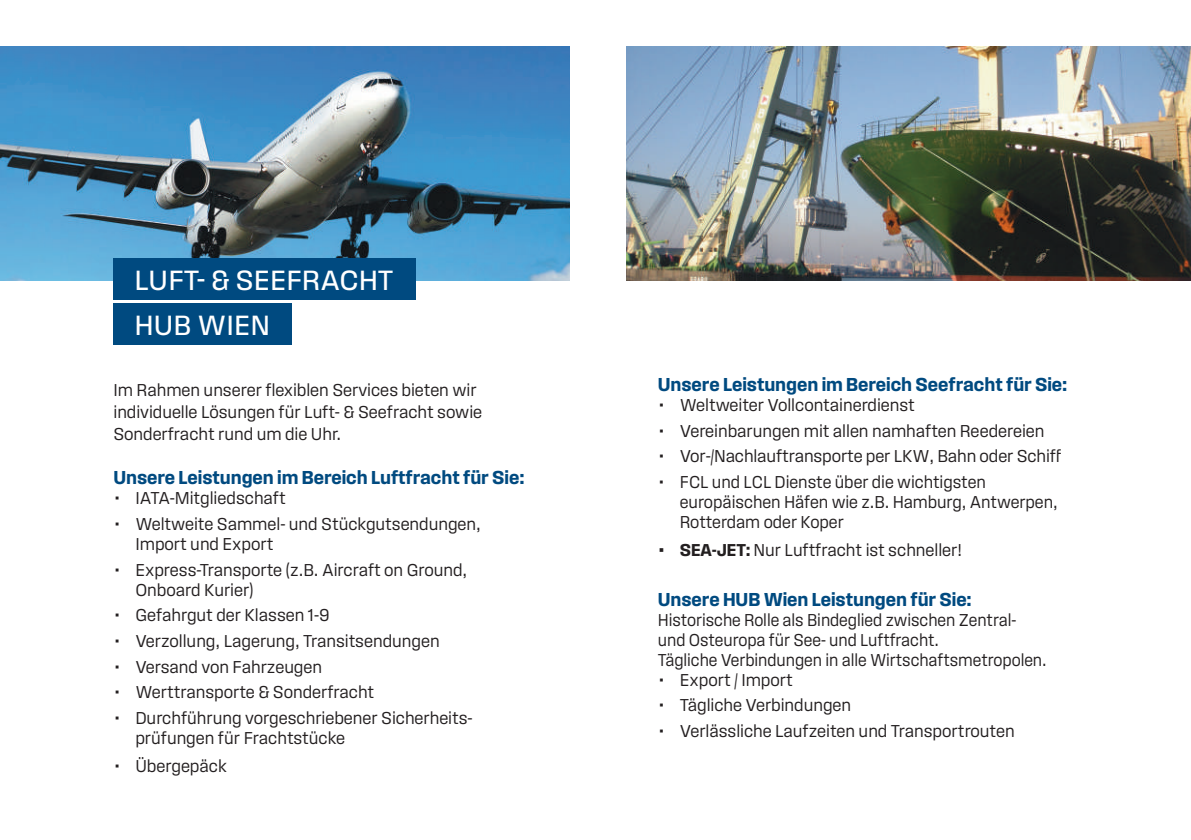
<style>
.page{position:relative;width:1191px;height:840px;background:#fff}
.page>*{position:absolute;margin:0;border:0;box-sizing:border-box;transform-origin:0 0}
.t1{font:29.2px/45.2px "Field Gothic No.62";color:#fff}
.t2{font:19.6px "Field Gothic No.64 Demi";letter-spacing:-.005em;color:#004a80}
.t3{font:300 18px/20px "Field Gothic No.61";letter-spacing:-.005em;color:#231f20}
.t4{font:300 18px/20px "Field Gothic No.61";letter-spacing:-.005em;color:#231f20;scale:.93 1}
.t5{font:300 18px/20px "Field Gothic No.61";letter-spacing:-.005em;color:#231f20;scale:.95 1}
.s1{font-family:"Field Gothic No.64 Demi";font-weight:400}
</style>
<div class="page">
<img style="left:0;top:47px;width:570px;height:234px">
<div style="left:113px;top:258px;width:303px;height:41px;background:#004a80"></div>
<div style="left:113px;top:303px;width:178px;height:41px;background:#004a80"></div>
<img style="left:626px;top:47px;width:565px;height:234px">
<h1 class="t1" style="left:134px;top:257px;width:260px">LUFT- &amp; SEEFRACHT<br>HUB WIEN</h1>
<p class="t3" style="left:113px;top:379px;width:370px;line-height:22px">Im Rahmen unserer flexiblen Services bieten wir individuelle Lösungen für Luft- &amp; Seefracht sowie<br>Sonderfracht rund um die Uhr.</p>
<p class="t2" style="left:113px;top:466px;width:413px">Unsere Leistungen im Bereich Luftfracht für Sie:</p>
<p class="t3" style="left:113px;top:488px;width:174px">• IATA-Mitgliedschaft</p>
<p class="t3" style="left:135px;top:513px;width:347px;text-indent:-22px">• Weltweite Sammel- und Stückgutsendungen,<br>Import und Export</p>
<p class="t3" style="left:135px;top:559px;width:333px;text-indent:-22px">• Express-Transporte (z.B. Aircraft on Ground,<br>Onboard Kurier)</p>
<p class="t3" style="left:113px;top:605px;width:218px">• Gefahrgut der Klassen 1-9</p>
<p class="t3" style="left:113px;top:630px;width:328px">• Verzollung, Lagerung, Transitsendungen</p>
<p class="t3" style="left:113px;top:656px;width:210px">• Versand von Fahrzeugen</p>
<p class="t3" style="left:113px;top:682px;width:262px">• Werttransporte &amp; Sonderfracht</p>
<p class="t3" style="left:135px;top:707px;width:338px;text-indent:-22px">• Durchführung vorgeschriebener Sicherheits&shy;prüfungen für Frachtstücke</p>
<p class="t3" style="left:113px;top:755px;width:115px">• Übergepäck</p>
<p class="t2" style="left:658px;top:373px;width:411px">Unsere Leistungen im Bereich Seefracht für Sie:</p>
<p class="t3" style="left:658px;top:394px;width:258px">• Weltweiter Vollcontainerdienst</p>
<p class="t3" style="left:658px;top:420px;width:388px">• Vereinbarungen mit allen namhaften Reedereien</p>
<p class="t3" style="left:658px;top:446px;width:405px">• Vor-/Nachlauftransporte per LKW, Bahn oder Schiff</p>
<p class="t5" style="left:680px;top:471px;width:399px;text-indent:-22px">• FCL und LCL Dienste über die wichtigsten europäischen Häfen wie z.B. Hamburg, Antwerpen,<br>Rotterdam oder Koper</p>
<p class="t3" style="left:658px;top:539px;width:306px"><span class="s1">• SEA-JET:</span> Nur Luftfracht ist schneller!</p>
<p class="t2" style="left:658px;top:588px;width:315px">Unsere HUB Wien Leistungen für Sie:</p>
<p class="t4" style="left:658px;top:609px;width:419px">Historische Rolle als Bindeglied zwischen Zentral&shy;und Osteuropa für See- und Luftfracht.<br>Tägliche Verbindungen in alle Wirtschaftsmetropolen.</p>
<p class="t3" style="left:658px;top:669px;width:136px">• Export / Import</p>
<p class="t3" style="left:658px;top:694px;width:195px">• Tägliche Verbindungen</p>
<p class="t3" style="left:658px;top:720px;width:358px">• Verlässliche Laufzeiten und Transportrouten</p>
</div>
